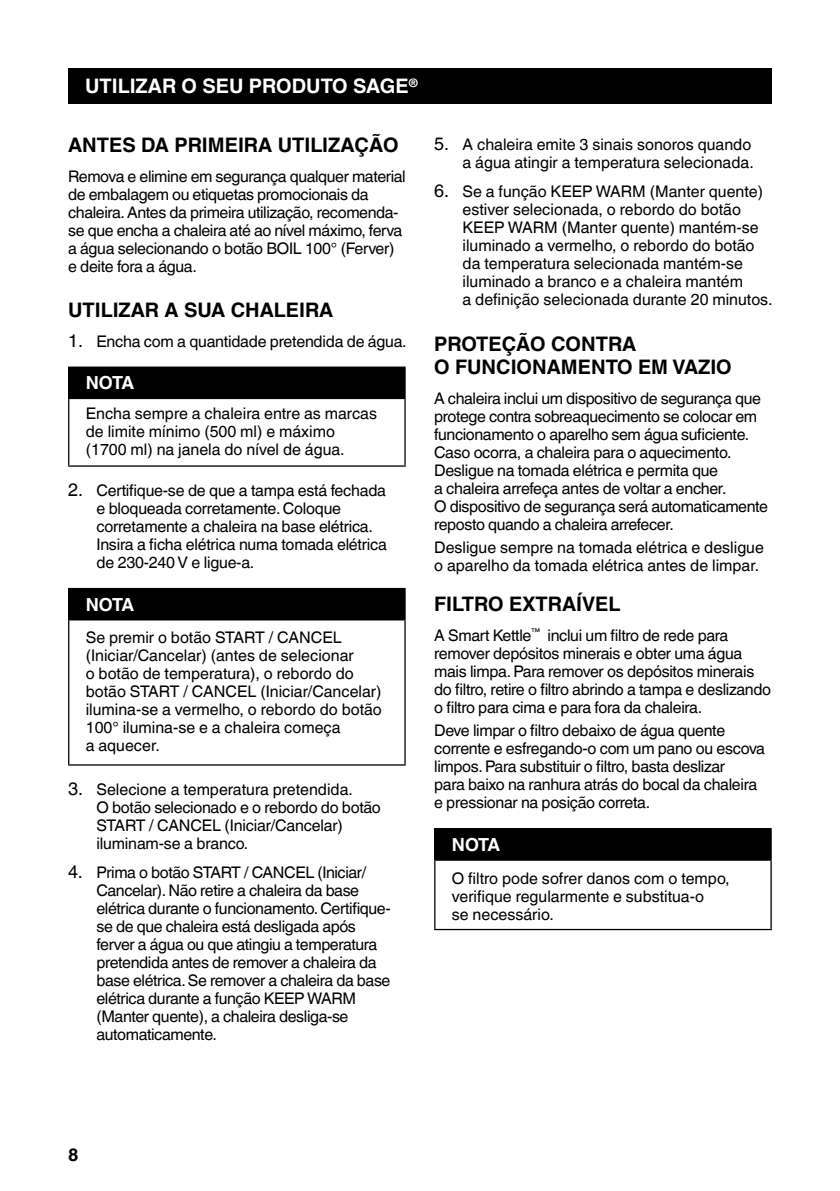
<style>
.page{position:relative;width:840px;height:1191px;background:#fff}
.page>*{position:absolute;margin:0;border:0;box-sizing:border-box;transform-origin:0 0}
.t1{font:700 20px/23px "Helvetica World";color:#000}
.t2{font:700 20px "Helvetica World";color:#fff}
.t3{font:700 18px "Helvetica World";letter-spacing:-.04em;color:#fff}
.t4{font:700 18px "Helvetica World";color:#000}
.t5{font:16px/18px "Helvetica World";letter-spacing:-.02em;color:#000}
.t6{font:16px/18px "Helvetica World";color:#000}
.s1{font-size:18px}
</style>
<div class="page">
<div style="left:68px;top:68px;width:703px;height:36px;background:#000"></div>
<div style="left:69px;top:367px;width:336px;height:31px;background:#000"></div>
<hr style="left:68px;top:368px;width:1px;height:30px;background:#000">
<hr style="left:68px;top:366px;width:337px;height:2px;background:#000">
<hr style="left:68px;top:399px;width:1px;height:66px;background:#000">
<hr style="left:404px;top:399px;width:1px;height:66px;background:#000">
<hr style="left:68px;top:465px;width:337px;height:2px;background:#000">
<hr style="left:68px;top:398px;width:337px;height:1px;background:#000">
<div style="left:69px;top:588px;width:336px;height:32px;background:#000"></div>
<hr style="left:68px;top:589px;width:1px;height:30px;background:#000">
<hr style="left:68px;top:588px;width:337px;height:1px;background:#000">
<hr style="left:68px;top:620px;width:1px;height:144px;background:#000">
<hr style="left:404px;top:620px;width:1px;height:144px;background:#000">
<hr style="left:68px;top:764px;width:337px;height:1px;background:#000">
<hr style="left:68px;top:619px;width:337px;height:1px;background:#000">
<div style="left:434px;top:829px;width:336px;height:31px;background:#000"></div>
<hr style="left:770px;top:829px;width:1px;height:30px;background:#000">
<hr style="left:434px;top:828px;width:337px;height:1px;background:#000">
<hr style="left:434px;top:860px;width:1px;height:69px;background:#000">
<hr style="left:770px;top:860px;width:1px;height:69px;background:#000">
<hr style="left:434px;top:929px;width:337px;height:1px;background:#000">
<hr style="left:434px;top:859px;width:337px;height:1px;background:#000">
<p class="t2" style="left:85px;top:75px;width:334px">UTILIZAR O SEU PRODUTO SAGE<sup>®</sup></p>
<p class="t1" style="left:68px;top:134px;width:332px">ANTES DA PRIMEIRA UTILIZAÇÃO</p>
<p class="t5" style="left:68px;top:167px;width:339px">Remova e elimine em segurança qualquer material de embalagem ou etiquetas promocionais da chaleira. Antes da primeira utilização, recomenda&shy;se que encha a chaleira até ao nível máximo, ferva a água selecionando o botão BOIL 100° (Ferver) e deite fora a água.</p>
<p class="t1" style="left:68px;top:299px;width:267px">UTILIZAR A SUA CHALEIRA</p>
<p class="t5" style="left:68px;top:332px;width:340px"><span class="s1">1.</span> Encha com a quantidade pretendida de água.</p>
<p class="t3" style="left:86px;top:373px;width:50px">NOTA</p>
<p class="t6" style="left:86px;top:404px;width:292px">Encha sempre a chaleira entre as marcas de limite mínimo (500 ml) e máximo (1700 ml) na janela do nível de água.</p>
<p class="t5" style="left:96px;top:481px;width:292px;text-indent:-28px"><span class="s1">2.</span> Certifique-se de que a tampa está fechada e bloqueada corretamente. Coloque corretamente a chaleira na base elétrica.<br>Insira a ficha elétrica numa tomada elétrica de 230-240 V e ligue-a.</p>
<p class="t3" style="left:86px;top:594px;width:50px">NOTA</p>
<p class="t6" style="left:86px;top:628px;width:297px">Se premir o botão START / CANCEL (Iniciar/Cancelar) (antes de selecionar<br>o botão de temperatura), o rebordo do botão START / CANCEL (Iniciar/Cancelar) ilumina-se a vermelho, o rebordo do botão 100° ilumina-se e a chaleira começa<br>a aquecer.</p>
<p class="t5" style="left:96px;top:780px;width:286px;text-indent:-28px"><span class="s1">3.</span> Selecione a temperatura pretendida.<br>O botão selecionado e o rebordo do botão START / CANCEL (Iniciar/Cancelar) iluminam-se a branco.</p>
<p class="t5" style="left:96px;top:864px;width:295px;text-indent:-28px"><span class="s1">4.</span> Prima o botão START / CANCEL (Iniciar/ Cancelar). Não retire a chaleira da base elétrica durante o funcionamento. Certifique&shy;se de que chaleira está desligada após ferver a água ou que atingiu a temperatura pretendida antes de remover a chaleira da base elétrica. Se remover a chaleira da base elétrica durante a função KEEP WARM (Manter quente), a chaleira desliga-se automaticamente.</p>
<p class="t6" style="left:434px;top:135px;width:321px;text-align:right"><span class="s1">5.</span> A chaleira emite 3 sinais sonoros quando a água atingir a temperatura selecionada.</p>
<p class="t6" style="left:462px;top:183px;width:311px;text-indent:-28px"><span class="s1">6.</span> Se a função KEEP WARM (Manter quente) estiver selecionada, o rebordo do botão KEEP WARM (Manter quente) mantém-se iluminado a vermelho, o rebordo do botão da temperatura selecionada mantém-se iluminado a branco e a chaleira mantém<br>a definição selecionada durante 20 minutos.</p>
<p class="t1" style="left:434px;top:333px;width:299px">PROTEÇÃO CONTRA<br>O FUNCIONAMENTO EM VAZIO</p>
<p class="t5" style="left:434px;top:389px;width:335px">A chaleira inclui um dispositivo de segurança que protege contra sobreaquecimento se colocar em funcionamento o aparelho sem água suficiente.<br>Caso ocorra, a chaleira para o aquecimento.<br>Desligue na tomada elétrica e permita que<br>a chaleira arrefeça antes de voltar a encher.<br>O dispositivo de segurança será automaticamente reposto quando a chaleira arrefecer.</p>
<p class="t6" style="left:434px;top:539px;width:331px">Desligue sempre na tomada elétrica e desligue o aparelho da tomada elétrica antes de limpar.</p>
<p class="t1" style="left:434px;top:593px;width:188px">FILTRO EXTRAÍVEL</p>
<p class="t5" style="left:434px;top:626px;width:338px">A Smart Kettle<sup>™</sup> inclui um filtro de rede para remover depósitos minerais e obter uma água mais limpa. Para remover os depósitos minerais do filtro, retire o filtro abrindo a tampa e deslizando o filtro para cima e para fora da chaleira.</p>
<p class="t5" style="left:434px;top:722px;width:332px">Deve limpar o filtro debaixo de água quente corrente e esfregando-o com um pano ou escova limpos. Para substituir o filtro, basta deslizar<br>para baixo na ranhura atrás do bocal da chaleira e pressionar na posição correta.</p>
<p class="t3" style="left:451px;top:834px;width:50px">NOTA</p>
<p class="t6" style="left:451px;top:869px;width:279px">O filtro pode sofrer danos com o tempo, verifique regularmente e substitua-o<br>se necessário.</p>
<p class="t4" style="left:68px;top:1143px;width:12px">8</p>
</div>
